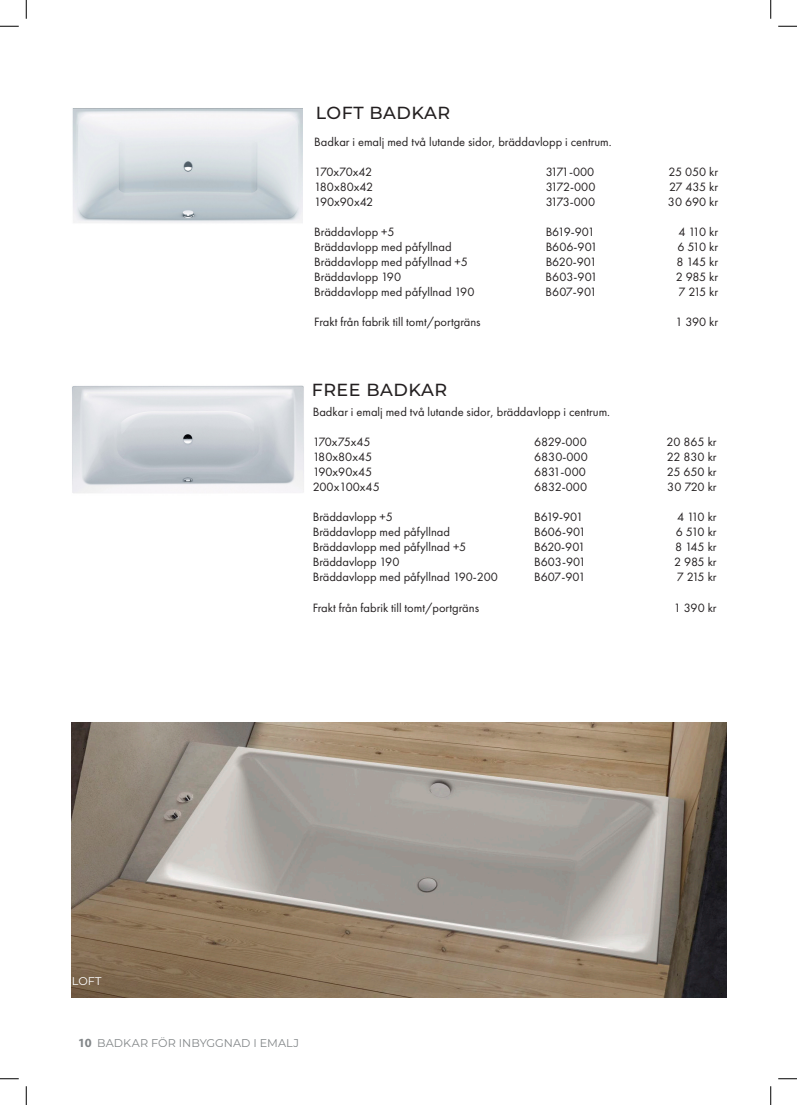
<style>
.page{position:relative;width:797px;height:1105px;background:#fff}
.page>*{position:absolute;margin:0;border:0;box-sizing:border-box;transform-origin:0 0}
.t1{font:500 17.5px "Montserrat";letter-spacing:.03em;color:#231f20}
.t2{font:12.5px "Futura PT";color:#231f20}
.t3{font:12.5px "Futura PT";letter-spacing:-.025em;color:#231f20}
.t4{font:11.25px "Montserrat";letter-spacing:.005em;color:#828688}
.t5{font:11.25px "Montserrat";color:#fff}
.s1{font-family:"Myriad Pro";font-weight:700;font-size:12.5px}
</style>
<div class="page">
<img style="left:72px;top:108px;width:231px;height:115px">
<img style="left:72px;top:385px;width:232px;height:108px">
<img style="left:72px;top:723px;width:654px;height:274px">
<svg style="left:0;top:25px;width:19px;height:2px"></svg>
<svg style="left:778px;top:25px;width:19px;height:2px"></svg>
<svg style="left:0;top:1078px;width:19px;height:1px"></svg>
<svg style="left:778px;top:1078px;width:19px;height:1px"></svg>
<svg style="left:25px;top:0;width:2px;height:19px"></svg>
<svg style="left:25px;top:1086px;width:2px;height:19px"></svg>
<svg style="left:770px;top:0;width:1px;height:19px"></svg>
<svg style="left:770px;top:1086px;width:1px;height:19px"></svg>
<p class="t1" style="left:316px;top:101px;width:136px">LOFT BADKAR</p>
<p class="t2" style="left:314px;top:134px;width:299px">Badkar i emalj med två lutande sidor, bräddavlopp i centrum.</p>
<p class="t3" style="left:314px;top:164px;width:59px">170x70x42</p>
<p class="t2" style="left:545px;top:164px;width:50px">3171-000</p>
<p class="t2" style="left:668px;top:164px;width:51px">25 050 kr</p>
<p class="t2" style="left:314px;top:179px;width:60px">180x80x42</p>
<p class="t2" style="left:545px;top:179px;width:51px">3172-000</p>
<p class="t2" style="left:669px;top:179px;width:51px">27 435 kr</p>
<p class="t2" style="left:314px;top:194px;width:61px">190x90x42</p>
<p class="t2" style="left:545px;top:194px;width:51px">3173-000</p>
<p class="t2" style="left:668px;top:194px;width:52px">30 690 kr</p>
<p class="t2" style="left:314px;top:224px;width:82px">Bräddavlopp +5</p>
<p class="t2" style="left:545px;top:224px;width:51px">B619-901</p>
<p class="t2" style="left:678px;top:224px;width:41px">4 110 kr</p>
<p class="t2" style="left:314px;top:239px;width:139px">Bräddavlopp med påfyllnad</p>
<p class="t2" style="left:545px;top:239px;width:53px">B606-901</p>
<p class="t2" style="left:677px;top:239px;width:42px">6 510 kr</p>
<p class="t2" style="left:314px;top:254px;width:155px">Bräddavlopp med påfyllnad +5</p>
<p class="t2" style="left:545px;top:254px;width:53px">B620-901</p>
<p class="t2" style="left:676px;top:254px;width:43px">8 145 kr</p>
<p class="t2" style="left:314px;top:269px;width:88px">Bräddavlopp 190</p>
<p class="t2" style="left:545px;top:269px;width:53px">B603-901</p>
<p class="t2" style="left:675px;top:269px;width:44px">2 985 kr</p>
<p class="t2" style="left:314px;top:284px;width:162px">Bräddavlopp med påfyllnad 190</p>
<p class="t2" style="left:545px;top:284px;width:53px">B607-901</p>
<p class="t2" style="left:678px;top:284px;width:41px">7 215 kr</p>
<p class="t2" style="left:314px;top:314px;width:168px">Frakt från fabrik till tomt/portgräns</p>
<p class="t2" style="left:675px;top:314px;width:44px">1 390 kr</p>
<p class="t1" style="left:312px;top:378px;width:137px">FREE BADKAR</p>
<p class="t2" style="left:313px;top:405px;width:299px">Badkar i emalj med två lutande sidor, bräddavlopp i centrum.</p>
<p class="t2" style="left:313px;top:435px;width:59px">170x75x45</p>
<p class="t2" style="left:534px;top:435px;width:54px">6829-000</p>
<p class="t2" style="left:666px;top:435px;width:51px">20 865 kr</p>
<p class="t2" style="left:313px;top:450px;width:61px">180x80x45</p>
<p class="t2" style="left:534px;top:450px;width:55px">6830-000</p>
<p class="t2" style="left:666px;top:450px;width:51px">22 830 kr</p>
<p class="t2" style="left:313px;top:465px;width:61px">190x90x45</p>
<p class="t2" style="left:534px;top:465px;width:53px">6831-000</p>
<p class="t2" style="left:666px;top:465px;width:51px">25 650 kr</p>
<p class="t2" style="left:313px;top:480px;width:69px">200x100x45</p>
<p class="t2" style="left:534px;top:480px;width:55px">6832-000</p>
<p class="t2" style="left:667px;top:480px;width:51px">30 720 kr</p>
<p class="t2" style="left:313px;top:510px;width:82px">Bräddavlopp +5</p>
<p class="t2" style="left:534px;top:510px;width:51px">B619-901</p>
<p class="t2" style="left:677px;top:510px;width:41px">4 110 kr</p>
<p class="t2" style="left:313px;top:525px;width:139px">Bräddavlopp med påfyllnad</p>
<p class="t2" style="left:534px;top:525px;width:53px">B606-901</p>
<p class="t2" style="left:676px;top:525px;width:42px">6 510 kr</p>
<p class="t2" style="left:313px;top:540px;width:155px">Bräddavlopp med påfyllnad +5</p>
<p class="t2" style="left:534px;top:540px;width:53px">B620-901</p>
<p class="t2" style="left:675px;top:540px;width:43px">8 145 kr</p>
<p class="t2" style="left:313px;top:555px;width:88px">Bräddavlopp 190</p>
<p class="t2" style="left:534px;top:555px;width:53px">B603-901</p>
<p class="t2" style="left:674px;top:555px;width:44px">2 985 kr</p>
<p class="t2" style="left:313px;top:570px;width:187px">Bräddavlopp med påfyllnad 190-200</p>
<p class="t2" style="left:534px;top:570px;width:53px">B607-901</p>
<p class="t2" style="left:677px;top:570px;width:41px">7 215 kr</p>
<p class="t2" style="left:313px;top:600px;width:168px">Frakt från fabrik till tomt/portgräns</p>
<p class="t2" style="left:673px;top:600px;width:44px">1 390 kr</p>
<p class="t5" style="left:72px;top:973px;width:31px">LOFT</p>
<p class="t4" style="left:78px;top:1035px;width:222px"><span class="s1">10</span> BADKAR FÖR INBYGGNAD I EMALJ</p>
</div>
